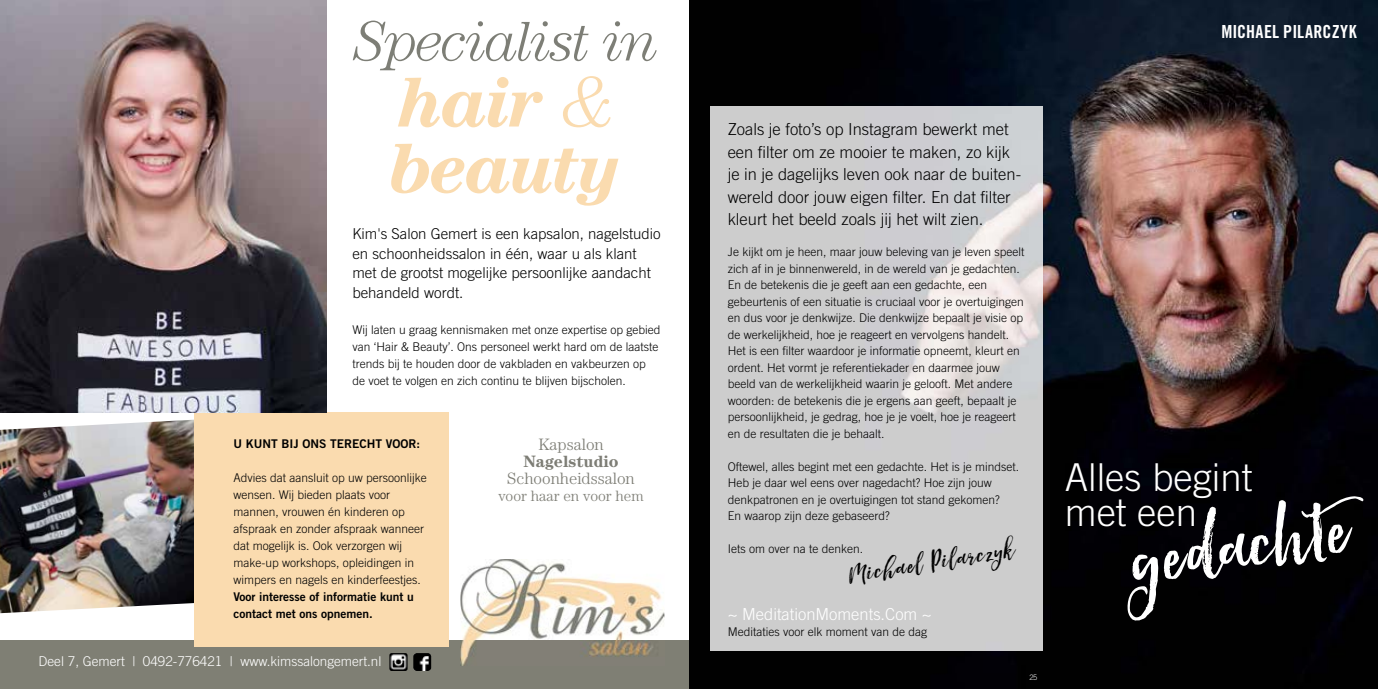
<style>
.page{position:relative;width:1378px;height:689px;background:#fff}
.page>*{position:absolute;margin:0;border:0;box-sizing:border-box;transform-origin:0 0}
.t1{font:112.95px "Hello Sunshine";color:#fff}
.t2{font:italic 700 72px/66px "Century Std";letter-spacing:-.035em;color:#fadbaf}
.t3{font:italic 300 57px "Century Std";letter-spacing:-.035em;color:#7d7e76}
.t4{font:300 38.4px/34.8px "Trade Gothic LT Std";color:#fff}
.t5{font:italic 34.5px "Hello Sunshine";color:#000}
.t6{font:18px "Trade Gothic LT Std Bd Cn 20";letter-spacing:.01em;color:#fff}
.t7{font:300 16.5px/22.5px "Trade Gothic LT Std";color:#000}
.t8{font:300 16.5px "Century Std";color:#7d7d75}
.t9{font:300 16.5px "Trade Gothic LT Std";color:#fff}
.t10{font:700 16.5px "Century Std";color:#7d7d75}
.t11{font:300 15px/19.5px "Trade Gothic LT Std";color:#000}
.t12{font:300 15px "Century Std";color:#7d7d75}
.t13{font:300 13.5px "Trade Gothic LT Std";color:#fff}
.t14{font:300 12px/16.5px "Trade Gothic LT Std";color:#000}
.t15{font:12px/17px "Trade Gothic LT Std Bd 2";color:#000}
.t16{font:300 7.5px "Trade Gothic LT Std";color:#fff}
.s1{font-weight:300}
</style>
<div class="page">
<img style="left:689px;top:0;width:689px;height:689px">
<img style="left:710px;top:106px;width:332px;height:545px">
<div style="left:1065px;top:463px;width:190px;height:67px;background:#000004"></div>
<div style="left:0;top:640px;width:689px;height:49px;background:#7f7f74"></div>
<img style="left:0;top:412px;width:194px;height:202px">
<div style="left:194px;top:412px;width:254px;height:235px;background:#fadbaf"></div>
<img style="left:413px;top:653px;width:18px;height:18px">
<img style="left:389px;top:653px;width:18px;height:18px">
<img style="left:460px;top:559px;width:204px;height:106px">
<img style="left:0;top:0;width:327px;height:412px">
<h3 class="t3" style="left:354px;top:9px;width:306px">Specialist in</h3>
<h2 class="t2" style="left:390px;top:68px;width:234px">hair <span class="s1">&amp; </span>beauty</h2>
<p class="t11" style="left:352px;top:224px;width:310px">Kim's Salon Gemert is een kapsalon, nagelstudio en schoonheidssalon in één, waar u als klant met de grootst mogelijke persoonlijke aandacht behandeld wordt.</p>
<p class="t14" style="left:352px;top:321px;width:310px;line-height:17px">Wij laten u graag kennismaken met onze expertise op gebied van ‘Hair &amp; Beauty’. Ons personeel werkt hard om de laatste trends bij te houden door de vakbladen en vakbeurzen op de voet te volgen en zich continu te blijven bijscholen.</p>
<p class="t15" style="left:233px;top:435px;width:188px">U KUNT BIJ ONS TERECHT VOOR:</p>
<p class="t14" style="left:233px;top:469px;width:195px;line-height:17px">Advies dat aansluit op uw persoonlijke wensen. Wij bieden plaats voor mannen, vrouwen én kinderen op afspraak en zonder afspraak wanneer dat mogelijk is. Ook verzorgen wij make-up workshops, opleidingen in wimpers en nagels en kinderfeestjes.</p>
<p class="t15" style="left:233px;top:588px;width:182px">Voor interesse of informatie kunt u contact met ons opnemen.</p>
<p class="t13" style="left:39px;top:653px;width:344px">Deel 7, Gemert | 0492-776421 | www.kimssalongemert.nl</p>
<h3 class="t8" style="left:538px;top:435px;width:67px">Kapsalon</h3>
<h3 class="t10" style="left:523px;top:452px;width:97px">Nagelstudio</h3>
<h3 class="t8" style="left:507px;top:469px;width:129px">Schoonheidssalon</h3>
<p class="t12" style="left:498px;top:487px;width:147px">voor haar en voor hem</p>
<h3 class="t6" style="left:1221px;top:21px;width:137px">MICHAEL PILARCZYK</h3>
<h3 class="t7" style="left:728px;top:118px;width:295px">Zoals je foto’s op Instagram bewerkt met een filter om ze mooier te maken, zo kijk je in je dagelijks leven ook naar de buiten&shy;wereld door jouw eigen filter. En dat filter kleurt het beeld zoals jij het wilt zien.</h3>
<p class="t14" style="left:728px;top:244px;width:298px">Je kijkt om je heen, maar jouw beleving van je leven speelt zich af in je binnenwereld, in de wereld van je gedachten.<br>En de betekenis die je geeft aan een gedachte, een gebeurtenis of een situatie is cruciaal voor je overtuigingen en dus voor je denkwijze. Die denkwijze bepaalt je visie op de werkelijkheid, hoe je reageert en vervolgens handelt.<br>Het is een filter waardoor je informatie opneemt, kleurt en ordent. Het vormt je referentiekader en daarmee jouw beeld van de werkelijkheid waarin je gelooft. Met andere woorden: de betekenis die je ergens aan geeft, bepaalt je persoonlijkheid, je gedrag, hoe je je voelt, hoe je reageert en de resultaten die je behaalt.</p>
<p class="t14" style="left:728px;top:458px;width:293px">Oftewel, alles begint met een gedachte. Het is je mindset.<br>Heb je daar wel eens over nagedacht? Hoe zijn jouw denkpatronen en je overtuigingen tot stand gekomen?<br>En waarop zijn deze gebaseerd?</p>
<p class="t14" style="left:728px;top:541px;width:137px">Iets om over na te denken.</p>
<h3 class="t5" style="left:845px;top:555px;width:167px;rotate:-9deg">Michael Pilarczyk</h3>
<h3 class="t9" style="left:728px;top:604px;width:206px">~ MeditationMoments.Com ~</h3>
<p class="t14" style="left:728px;top:623px;width:201px">Meditaties voor elk moment van de dag</p>
<p class="t16" style="left:1029px;top:672px;width:9px">25</p>
<h3 class="t4" style="left:1064px;top:459px;width:189px">Alles begint met een</h3>
<h1 class="t1" style="left:1119px;top:496px;width:222px;rotate:-9deg">gedachte</h1>
</div>
